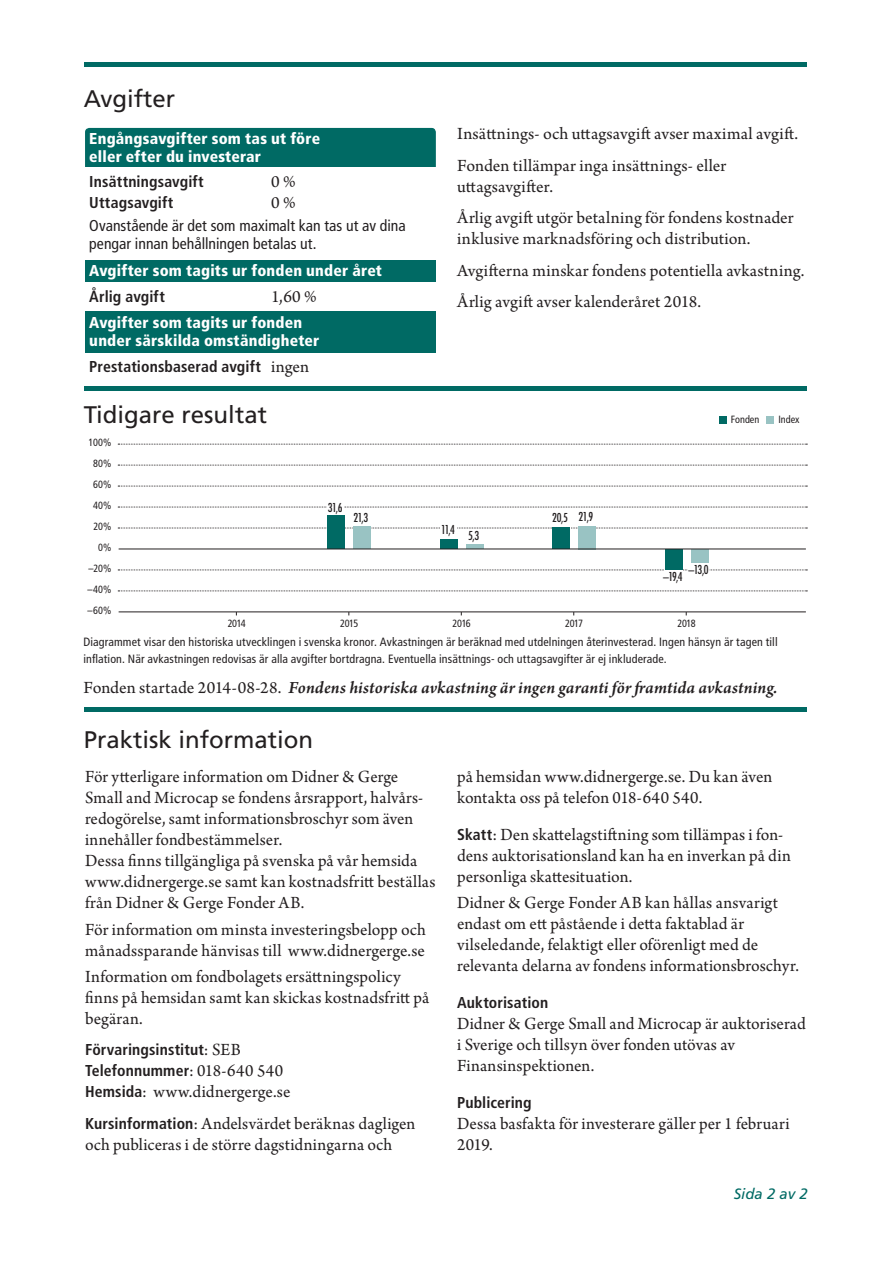
<style>
.page{position:relative;width:893px;height:1263px;background:#fff}
.page>*{position:absolute;margin:0;border:0;box-sizing:border-box;transform-origin:0 0}
.t1{font:24px "Frutiger LT Std";color:#231f20}
.t2{font:18px/21px "Arno Pro";letter-spacing:.005em;color:#231f20}
.t3{font:italic 600 18px "Arno Pro";letter-spacing:.005em;color:#231f20}
.t4{font:700 condensed 15.75px/21px "Frutiger LT Std";letter-spacing:.005em;color:#231f20}
.t5{font:900 condensed 15.75px/18px "Frutiger LT Std";letter-spacing:.015em;color:#fff}
.t6{font:condensed 15.75px/18px "Frutiger LT Std";color:#231f20}
.t7{font:italic 15px "Frutiger LT Std";color:#006a64}
.t8{font:condensed 12px/16.5px "Frutiger LT Std";letter-spacing:.015em;color:#231f20}
.t9{font:condensed 12px "Futura Std";letter-spacing:-.05em;color:#231f20}
.t10{font:condensed 10.5px "Frutiger LT Std";letter-spacing:-.015em;color:#231f20}
.t11{font:condensed 10.5px/21px "Frutiger LT Std";letter-spacing:.01em;color:#231f20;text-align:right}
.s1{font-family:"Arno Pro";font-weight:400;font-stretch:normal;font-size:18px}
.s2{font-weight:400;font-style:normal}
.s3{font-family:"Frutiger LT Std";font-weight:700;font-stretch:condensed;font-size:15.75px}
</style>
<div class="page">
<div style="left:85px;top:128px;width:351px;height:43px;background:#006a64;border-radius:4px"></div>
<div style="left:85px;top:260px;width:351px;height:22px;background:#006a64"></div>
<div style="left:85px;top:312px;width:351px;height:41px;background:#006a64"></div>
<div style="left:85px;top:167px;width:351px;height:6px;background:#fff"></div>
<div style="left:84px;top:707px;width:723px;height:5px;background:#006a64"></div>
<hr style="left:84px;top:63px;width:723px;height:4px;background:#006a64">
<hr style="left:84px;top:386px;width:723px;height:4px;background:#006a64">
<div style="left:719px;top:416px;width:8px;height:7px;background:#006a64"></div>
<div style="left:767px;top:416px;width:7px;height:7px;background:#99c3c3"></div>
<svg style="left:118px;top:444px;width:689px;height:1px"></svg>
<svg style="left:118px;top:465px;width:689px;height:1px"></svg>
<svg style="left:118px;top:486px;width:689px;height:1px"></svg>
<svg style="left:118px;top:590px;width:689px;height:1px"></svg>
<hr style="left:119px;top:611px;width:687px;height:1px;background:#231f20">
<div style="left:440px;top:539px;width:17px;height:10px;background:#006a64"></div>
<div style="left:466px;top:544px;width:17px;height:5px;background:#99c3c3"></div>
<svg style="left:118px;top:527px;width:689px;height:2px"></svg>
<div style="left:552px;top:527px;width:18px;height:22px;background:#006a64"></div>
<div style="left:578px;top:526px;width:17px;height:23px;background:#99c3c3"></div>
<svg style="left:118px;top:569px;width:689px;height:2px"></svg>
<div style="left:665px;top:549px;width:17px;height:20px;background:#006a64"></div>
<div style="left:691px;top:549px;width:17px;height:14px;background:#99c3c3"></div>
<svg style="left:118px;top:506px;width:689px;height:2px"></svg>
<div style="left:327px;top:516px;width:18px;height:33px;background:#006a64"></div>
<div style="left:353px;top:527px;width:17px;height:22px;background:#99c3c3"></div>
<hr style="left:119px;top:549px;width:687px;height:1px;background:#231f20">
<hr style="left:688px;top:569px;width:21px;height:2px;background:#fff">
<h1 class="t1" style="left:84px;top:85px;width:93px">Avgifter</h1>
<p class="t5" style="left:89px;top:129px;width:232px">Engångsavgifter som tas ut före eller efter du investerar</p>
<p class="t4" style="left:89px;top:171px;width:116px">Insättningsavgift</p>
<p class="t2" style="left:271px;top:172px;width:26px">0 %</p>
<p class="t4" style="left:89px;top:192px;width:86px">Uttagsavgift</p>
<p class="t2" style="left:271px;top:193px;width:26px">0 %</p>
<p class="t6" style="left:89px;top:217px;width:318px">Ovanstående är det som maximalt kan tas ut av dina pengar innan behållningen betalas ut.</p>
<p class="t5" style="left:89px;top:261px;width:294px">Avgifter som tagits ur fonden under året</p>
<p class="t4" style="left:89px;top:286px;width:77px">Årlig avgift</p>
<p class="t2" style="left:271px;top:287px;width:47px">1,60 %</p>
<p class="t5" style="left:89px;top:314px;width:232px">Avgifter som tagits ur fonden under särskilda omständigheter</p>
<p class="t4" style="left:89px;top:356px;width:221px">Prestationsbaserad avgift <span class="s1">ingen</span></p>
<p class="t2" style="left:457px;top:119px;width:343px;line-height:31.5px">Insättnings- och uttagsavgift avser maximal avgift.<br>Fonden tillämpar inga insättnings- eller</p>
<p class="t2" style="left:457px;top:172px;width:338px;line-height:31.5px">uttagsavgifter.<br>Årlig avgift utgör betalning för fondens kostnader</p>
<p class="t2" style="left:457px;top:224px;width:349px;line-height:31.5px">inklusive marknadsföring och distribution.<br>Avgifterna minskar fondens potentiella avkastning.<br>Årlig avgift avser kalenderåret 2018.</p>
<h1 class="t1" style="left:84px;top:401px;width:185px">Tidigare resultat</h1>
<p class="t10" style="left:731px;top:414px;width:30px">Fonden</p>
<p class="t10" style="left:778px;top:414px;width:23px">Index</p>
<p class="t11" style="left:88px;top:432px;width:25px">100%<br>80%<br>60%<br>40%<br>20%<br>0% –20% –40% –60%</p>
<p class="t10" style="left:228px;top:617px;width:20px">2014</p>
<p class="t10" style="left:340px;top:617px;width:20px">2015</p>
<p class="t10" style="left:565px;top:617px;width:20px">2017</p>
<p class="t9" style="left:328px;top:500px;width:16px">31,6</p>
<p class="t9" style="left:552px;top:510px;width:42px">20,5 21,9</p>
<p class="t9" style="left:353px;top:511px;width:16px">21,3</p>
<p class="t9" style="left:441px;top:522px;width:15px">11,4</p>
<p class="t9" style="left:468px;top:528px;width:13px">5,3</p>
<p class="t9" style="left:688px;top:563px;width:22px">–13,0</p>
<p class="t9" style="left:663px;top:570px;width:21px">–19,4</p>
<p class="t10" style="left:453px;top:617px;width:20px">2016</p>
<p class="t10" style="left:677px;top:617px;width:20px">2018</p>
<p class="t8" style="left:83px;top:634px;width:696px">Diagrammet visar den historiska utvecklingen i svenska kronor. Avkastningen är beräknad med utdelningen återinvesterad. Ingen hänsyn är tagen till inflation. När avkastningen redovisas är alla avgifter bortdragna. Eventuella insättnings- och uttagsavgifter är ej inkluderade.</p>
<p class="t3" style="left:83px;top:677px;width:696px"><span class="s2">Fonden startade 2014-08-28.</span> Fondens historiska avkastning är ingen garanti för framtida avkastning.</p>
<h1 class="t1" style="left:84px;top:725px;width:231px">Praktisk information</h1>
<p class="t2" style="left:85px;top:767px;width:352px">För ytterligare information om Didner &amp; Gerge Small and Microcap se fondens årsrapport, halvårs&shy;redogörelse, samt informationsbroschyr som även innehåller fondbestämmelser.<br>Dessa finns tillgängliga på svenska på vår hemsida www.didnergerge.se samt kan kostnadsfritt beställas från Didner &amp; Gerge Fonder AB.</p>
<p class="t2" style="left:85px;top:920px;width:342px">För information om minsta investeringsbelopp och månadssparande hänvisas till www.didnergerge.se</p>
<p class="t2" style="left:85px;top:967px;width:346px">Information om fondbolagets ersättningspolicy finns på hemsidan samt kan skickas kostnadsfritt på begäran.</p>
<p class="t4" style="left:85px;top:1039px;width:200px">Förvaringsinstitut<span class="s1">: SEB<br></span>Telefonnummer<span class="s1">: 018-640 540</span></p>
<p class="t2" style="left:85px;top:1077px;width:332px;line-height:31.5px"><span class="s3">Hemsida</span>: www.didnergerge.se<br><span class="s3">Kursinformation</span>: Andelsvärdet beräknas dagligen</p>
<p class="t2" style="left:85px;top:1135px;width:309px">och publiceras i de större dagstidningarna och</p>
<p class="t2" style="left:457px;top:767px;width:317px">på hemsidan www.didnergerge.se. Du kan även kontakta oss på telefon 018-640 540.</p>
<p class="t2" style="left:457px;top:825px;width:335px"><span class="s3">Skatt</span>: Den skattelagstiftning som tillämpas i fon&shy;dens auktorisationsland kan ha en inverkan på din personliga skattesituation.</p>
<p class="t2" style="left:457px;top:893px;width:343px">Didner &amp; Gerge Fonder AB kan hållas ansvarigt endast om ett påstående i detta faktablad är vilseledande, felaktigt eller oförenligt med de relevanta delarna av fondens informationsbroschyr.</p>
<p class="t4" style="left:457px;top:992px;width:93px">Auktorisation</p>
<p class="t2" style="left:457px;top:1014px;width:350px">Didner &amp; Gerge Small and Microcap är auktoriserad i Sverige och tillsyn över fonden utövas av<br>Finansinspektionen.</p>
<p class="t4" style="left:457px;top:1092px;width:76px">Publicering</p>
<p class="t2" style="left:457px;top:1114px;width:334px">Dessa basfakta för investerare gäller per 1 februari<br>2019.</p>
<p class="t7" style="left:734px;top:1185px;width:76px">Sida 2 av 2</p>
</div>
